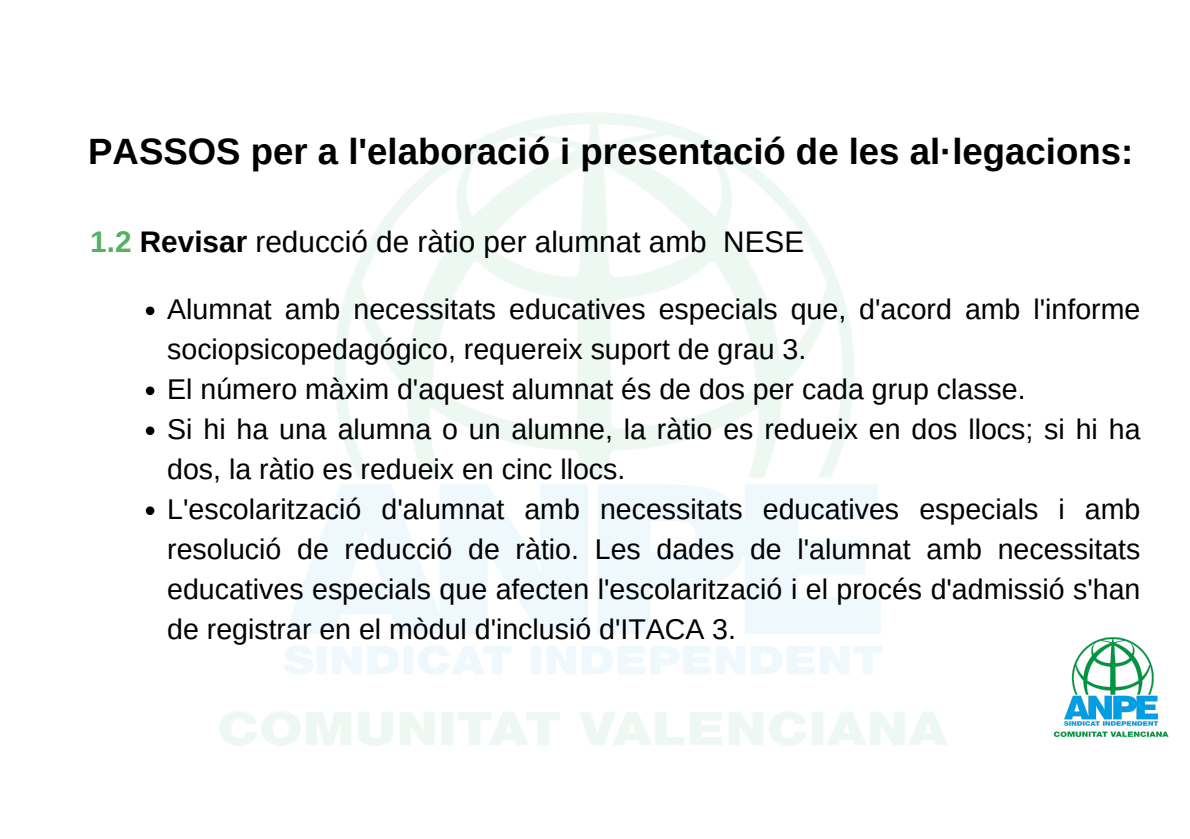
<style>
.page{position:relative;width:1190px;height:839px;background:#fff}
.page>*{position:absolute;margin:0;border:0;box-sizing:border-box;transform-origin:0 0}
.t1{font:700 36.6px "Arimo";color:#000}
.t2{font:29.8px "Arimo";color:#000}
.t3{font:28.6px/40px "Arimo";color:#000}
.s1{font-weight:700;color:#54b265}
.s2{font-weight:700}
</style>
<div class="page">
<img style="left:1053px;top:637px;width:115px;height:99px">
<svg style="left:146px;top:306px;width:8px;height:9px"></svg>
<svg style="left:146px;top:386px;width:8px;height:9px"></svg>
<svg style="left:146px;top:426px;width:8px;height:9px"></svg>
<svg style="left:146px;top:506px;width:8px;height:9px"></svg>
<p class="t1" style="left:88px;top:131px;width:1047px">PASSOS per a l'elaboració i presentació de les al·legacions:</p>
<p class="t2" style="left:90px;top:225px;width:715px"><span class="s1">1.2</span> <span class="s2">Revisar</span> reducció de ràtio per alumnat amb NESE</p>
<p class="t3" style="left:167px;top:289px;width:975px">Alumnat amb necessitats educatives especials que, d'acord amb l'informe sociopsicopedagógico, requereix suport de grau 3.<br>El número màxim d'aquest alumnat és de dos per cada grup classe.<br>Si hi ha una alumna o un alumne, la ràtio es redueix en dos llocs; si hi ha dos, la ràtio es redueix en cinc llocs.<br>L'escolarització d'alumnat amb necessitats educatives especials i amb resolució de reducció de ràtio. Les dades de l'alumnat amb necessitats educatives especials que afecten l'escolarització i el procés d'admissió s'han de registrar en el mòdul d'inclusió d'ITACA 3.</p>
</div>
